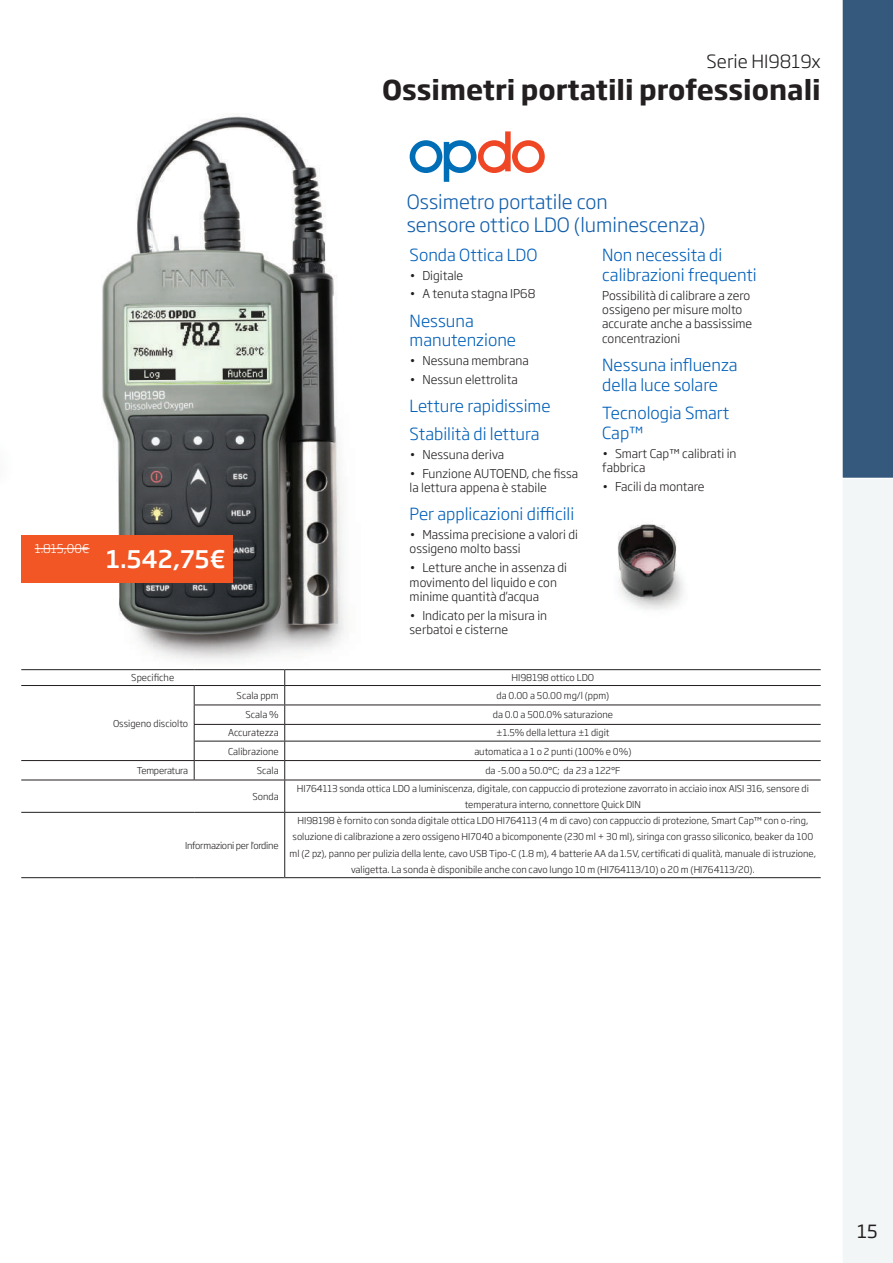
<style>
.page{position:relative;width:893px;height:1263px;background:#fff}
.page>*{position:absolute;margin:0;border:0;box-sizing:border-box;transform-origin:0 0}
.t1{font:700 27px "Soho Gothic Pro";color:#231f20}
.t2{font:500 24px "Soho Gothic Pro";color:#fff}
.t3{font:300 19.5px/23.4px "Soho Gothic Pro";color:#125eaa}
.t4{font:300 18px "Soho Gothic Pro";color:#231f20}
.t5{font:18px "Soho Gothic Pro";color:#231f20}
.t6{font:300 16.5px/19.8px "Soho Gothic Pro";color:#005fb9}
.t7{font:300 12px/14.4px "Soho Gothic Pro";color:#231f20}
.t8{font:300 12px "Soho Gothic Pro";color:#fff}
.t9{font:300 9.3px/16.5px "Soho Gothic Pro";color:#231f20;text-align:center}
.t10{font:300 9.3px "Soho Gothic Pro";letter-spacing:-.025em;color:#231f20}
</style>
<div class="page">
<img style="left:26px;top:114px;width:319px;height:547px">
<svg style="left:410px;top:131px;width:135px;height:51px"></svg>
<hr style="left:21px;top:669px;width:173px;height:1px;background:#231f20">
<hr style="left:194px;top:669px;width:91px;height:1px;background:#231f20">
<hr style="left:285px;top:669px;width:536px;height:1px;background:#231f20">
<hr style="left:21px;top:685px;width:173px;height:1px;background:#231f20">
<hr style="left:194px;top:685px;width:91px;height:1px;background:#231f20">
<hr style="left:285px;top:685px;width:536px;height:1px;background:#231f20">
<hr style="left:194px;top:704px;width:91px;height:1px;background:#231f20">
<hr style="left:285px;top:704px;width:536px;height:1px;background:#231f20">
<hr style="left:194px;top:724px;width:91px;height:1px;background:#231f20">
<hr style="left:285px;top:724px;width:536px;height:1px;background:#231f20">
<hr style="left:194px;top:741px;width:91px;height:1px;background:#231f20">
<hr style="left:285px;top:741px;width:536px;height:1px;background:#231f20">
<hr style="left:21px;top:760px;width:173px;height:1px;background:#231f20">
<hr style="left:194px;top:760px;width:91px;height:1px;background:#231f20">
<svg style="left:194px;top:686px;width:1px;height:94px"></svg>
<hr style="left:285px;top:760px;width:536px;height:1px;background:#231f20">
<svg style="left:284px;top:670px;width:1px;height:110px"></svg>
<hr style="left:21px;top:780px;width:173px;height:1px;background:#231f20">
<hr style="left:194px;top:780px;width:91px;height:1px;background:#231f20">
<hr style="left:285px;top:780px;width:536px;height:1px;background:#231f20">
<hr style="left:284px;top:780px;width:1px;height:32px;background:#231f20">
<hr style="left:21px;top:812px;width:173px;height:1px;background:#231f20">
<hr style="left:194px;top:812px;width:91px;height:1px;background:#231f20">
<hr style="left:285px;top:812px;width:536px;height:1px;background:#231f20">
<hr style="left:284px;top:813px;width:1px;height:64px;background:#231f20">
<hr style="left:21px;top:877px;width:173px;height:1px;background:#231f20">
<hr style="left:194px;top:877px;width:91px;height:1px;background:#231f20">
<hr style="left:285px;top:877px;width:536px;height:1px;background:#231f20">
<img style="left:617px;top:524px;width:67px;height:86px">
<div style="left:21px;top:536px;width:211px;height:47px;background:#f15624"></div>
<hr style="left:35px;top:548px;width:55px;height:1px;background:#fff">
<svg style="left:842px;top:0;width:51px;height:1263px"></svg>
<h3 class="t4" style="left:707px;top:47px;width:116px">Serie HI9819x</h3>
<h1 class="t1" style="left:382px;top:69px;width:440px">Ossimetri portatili professionali</h1>
<p class="t8" style="left:35px;top:539px;width:56px">1.815,00€</p>
<h2 class="t2" style="left:106px;top:540px;width:121px">1.542,75€</h2>
<h3 class="t3" style="left:407px;top:188px;width:300px">Ossimetro portatile con<br>sensore ottico LDO (luminescenza)</h3>
<h3 class="t6" style="left:410px;top:244px;width:129px">Sonda Ottica LDO</h3>
<p class="t7" style="left:410px;top:267px;width:55px">• Digitale</p>
<p class="t7" style="left:410px;top:286px;width:127px">• A tenuta stagna IP68</p>
<h3 class="t6" style="left:410px;top:310px;width:108px">Nessuna manutenzione</h3>
<p class="t7" style="left:410px;top:353px;width:121px">• Nessuna membrana</p>
<p class="t7" style="left:410px;top:371px;width:110px">• Nessun elettrolita</p>
<h3 class="t6" style="left:410px;top:391px;width:142px;line-height:28.3px">Letture rapidissime<br>Stabilità di lettura</h3>
<p class="t7" style="left:410px;top:447px;width:96px">• Nessuna deriva</p>
<p class="t7" style="left:410px;top:465px;width:170px">• Funzione AUTOEND, che fissa la lettura appena è stabile</p>
<h3 class="t6" style="left:410px;top:503px;width:166px">Per applicazioni difficili</h3>
<p class="t7" style="left:410px;top:527px;width:170px">• Massima precisione a valori di ossigeno molto bassi</p>
<p class="t7" style="left:410px;top:560px;width:159px">• Letture anche in assenza di movimento del liquido e con minime quantità d’acqua</p>
<p class="t7" style="left:410px;top:607px;width:139px">• Indicato per la misura in serbatoi e cisterne</p>
<h3 class="t6" style="left:602px;top:244px;width:156px">Non necessita di calibrazioni frequenti</h3>
<p class="t7" style="left:602px;top:287px;width:152px">Possibilità di calibrare a zero ossigeno per misure molto accurate anche a bassissime concentrazioni</p>
<h3 class="t6" style="left:602px;top:354px;width:137px">Nessuna influenza della luce solare</h3>
<h3 class="t6" style="left:602px;top:402px;width:129px">Tecnologia Smart<br>Cap™</h3>
<p class="t7" style="left:602px;top:445px;width:136px">• Smart Cap™ calibrati in fabbrica</p>
<p class="t7" style="left:602px;top:478px;width:104px">• Facili da montare</p>
<p class="t9" style="left:131px;top:669px;width:44px">Specifiche</p>
<p class="t9" style="left:512px;top:669px;width:84px">HI98198 ottico LDO</p>
<p class="t9" style="left:113px;top:714px;width:77px">Ossigeno disciolto</p>
<p class="t9" style="left:237px;top:687px;width:44px">Scala ppm</p>
<p class="t9" style="left:496px;top:687px;width:114px">da 0.00 a 50.00 mg/l (ppm)</p>
<p class="t9" style="left:245px;top:706px;width:35px">Scala %</p>
<p class="t9" style="left:493px;top:706px;width:122px">da 0.0 a 500.0% saturazione</p>
<p class="t9" style="left:228px;top:724px;width:52px">Accuratezza</p>
<p class="t9" style="left:496px;top:724px;width:115px">±1.5% della lettura ±1 digit</p>
<p class="t9" style="left:228px;top:742px;width:52px">Calibrazione</p>
<p class="t9" style="left:474px;top:742px;width:159px">automatica a 1 o 2 punti (100% e 0%)</p>
<p class="t10" style="left:137px;top:763px;width:53px">Temperatura</p>
<p class="t9" style="left:257px;top:762px;width:23px">Scala</p>
<p class="t9" style="left:485px;top:762px;width:137px">da -5.00 a 50.0°C; da 23 a 122°F</p>
<p class="t9" style="left:252px;top:788px;width:28px">Sonda</p>
<p class="t9" style="left:297px;top:779px;width:514px">HI764113 sonda ottica LDO a luminiscenza, digitale, con cappuccio di protezione zavorrato in acciaio inox AISI 316, sensore di temperatura interno, connettore Quick DIN</p>
<p class="t10" style="left:185px;top:838px;width:95px">Informazioni per l'ordine</p>
<p class="t9" style="left:290px;top:812px;width:528px">HI98198 è fornito con sonda digitale ottica LDO HI764113 (4 m di cavo) con cappuccio di protezione, Smart Cap™ con o-ring, soluzione di calibrazione a zero ossigeno HI7040 a bicomponente (230 ml + 30 ml), siringa con grasso siliconico, beaker da 100 ml (2 pz), panno per pulizia della lente, cavo USB Tipo-C (1.8 m), 4 batterie AA da 1.5V, certificati di qualità, manuale di istruzione, valigetta. La sonda è disponibile anche con cavo lungo 10 m (HI764113/10) o 20 m (HI764113/20).</p>
<h3 class="t5" style="left:857px;top:1217px;width:22px">15</h3>
</div>
